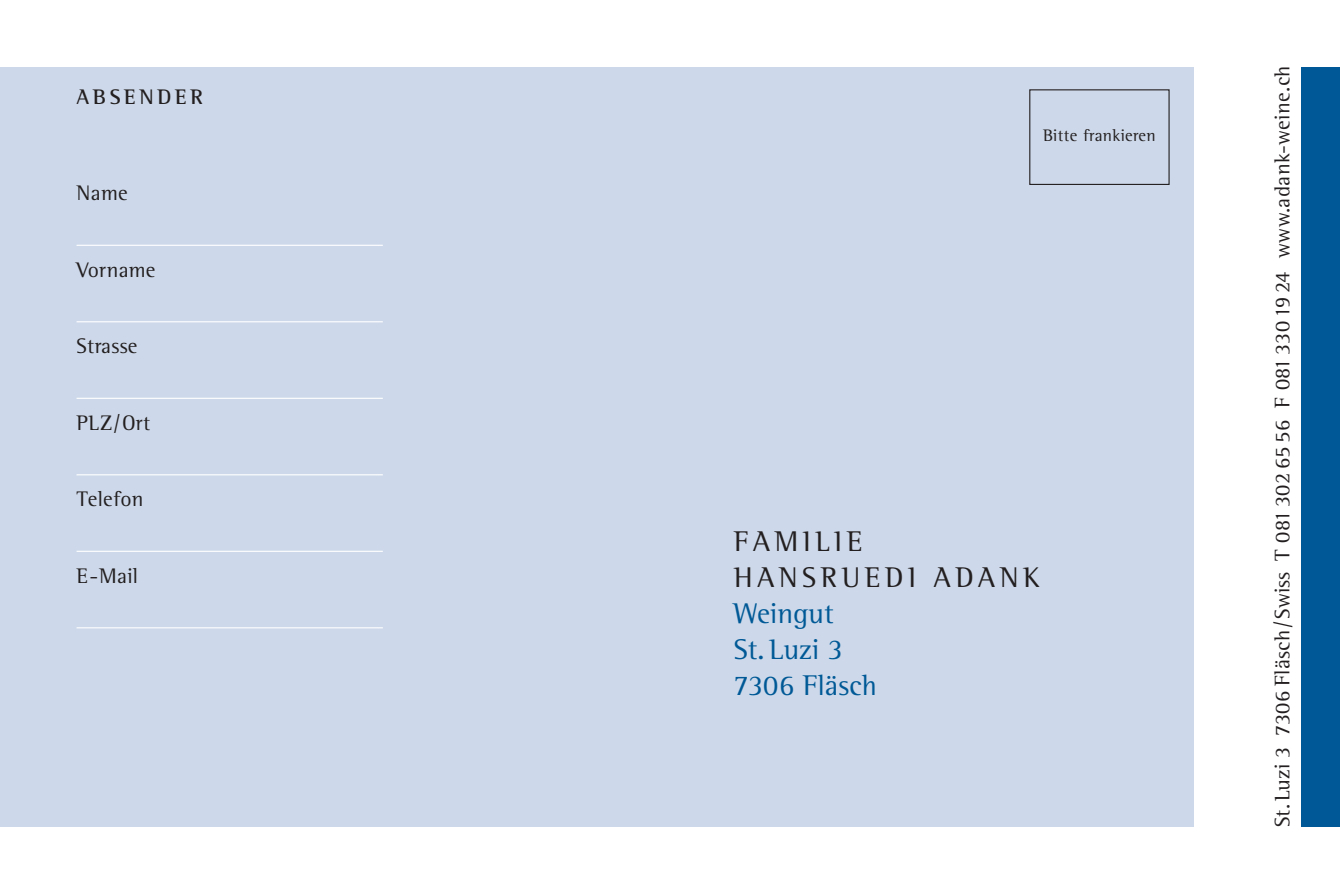
<style>
.page{position:relative;width:1340px;height:893px;background:#fff}
.page>*{position:absolute;margin:0;border:0;box-sizing:border-box;transform-origin:0 0}
.t1{font:29.25px/36px "Rotis Semi Serif";color:#005996}
.t2{font:29.25px/36px "Rotis Semi Serif";letter-spacing:.155em;color:#231f20}
.t3{font:21.6px "Rotis Semi Serif";letter-spacing:.01em;color:#231f20}
.t4{font:700 21.6px "Rotis Semi Serif";letter-spacing:.165em;color:#231f20}
.t5{font:17.1px "Rotis Semi Serif";letter-spacing:.02em;color:#231f20}
</style>
<div class="page">
<div style="left:0;top:67px;width:1193px;height:759px;background:#cdd9ea"></div>
<div style="left:1301px;top:67px;width:38px;height:759px;background:#005996"></div>
<div style="left:1029px;top:89px;width:140px;height:96px;border:1px solid #231f20"></div>
<hr style="left:77px;top:245px;width:306px;height:1px;background:#fff">
<hr style="left:77px;top:321px;width:306px;height:1px;background:#fff">
<hr style="left:77px;top:398px;width:306px;height:1px;background:#fff">
<hr style="left:77px;top:474px;width:306px;height:1px;background:#fff">
<hr style="left:77px;top:551px;width:306px;height:1px;background:#fff">
<hr style="left:77px;top:627px;width:306px;height:1px;background:#fff">
<p class="t4" style="left:77px;top:90px;width:128px">ABSENDER</p>
<p class="t3" style="left:77px;top:186px;width:53px">Name</p>
<p class="t3" style="left:77px;top:262px;width:80px">Vorname</p>
<p class="t3" style="left:77px;top:339px;width:62px">Strasse</p>
<p class="t3" style="left:77px;top:415px;width:75px">PLZ/Ort</p>
<p class="t3" style="left:77px;top:492px;width:68px">Telefon</p>
<p class="t3" style="left:77px;top:568px;width:63px">E-Mail</p>
<p class="t5" style="left:1043px;top:130px;width:114px">Bitte frankieren</p>
<h1 class="t2" style="left:733px;top:526px;width:308px">FAMILIE<br>HANSRUEDI ADANK</h1>
<h1 class="t1" style="left:733px;top:598px;width:145px">Weingut<br>St. Luzi 3<br>7306 Fläsch</h1>
<p class="t3" style="left:1274px;top:827px;width:763px;rotate:-90deg">St. Luzi 3 7306 Fläsch/Swiss T 081 302 65 56 F 081 33019 24 www.adank-weine.ch</p>
</div>
